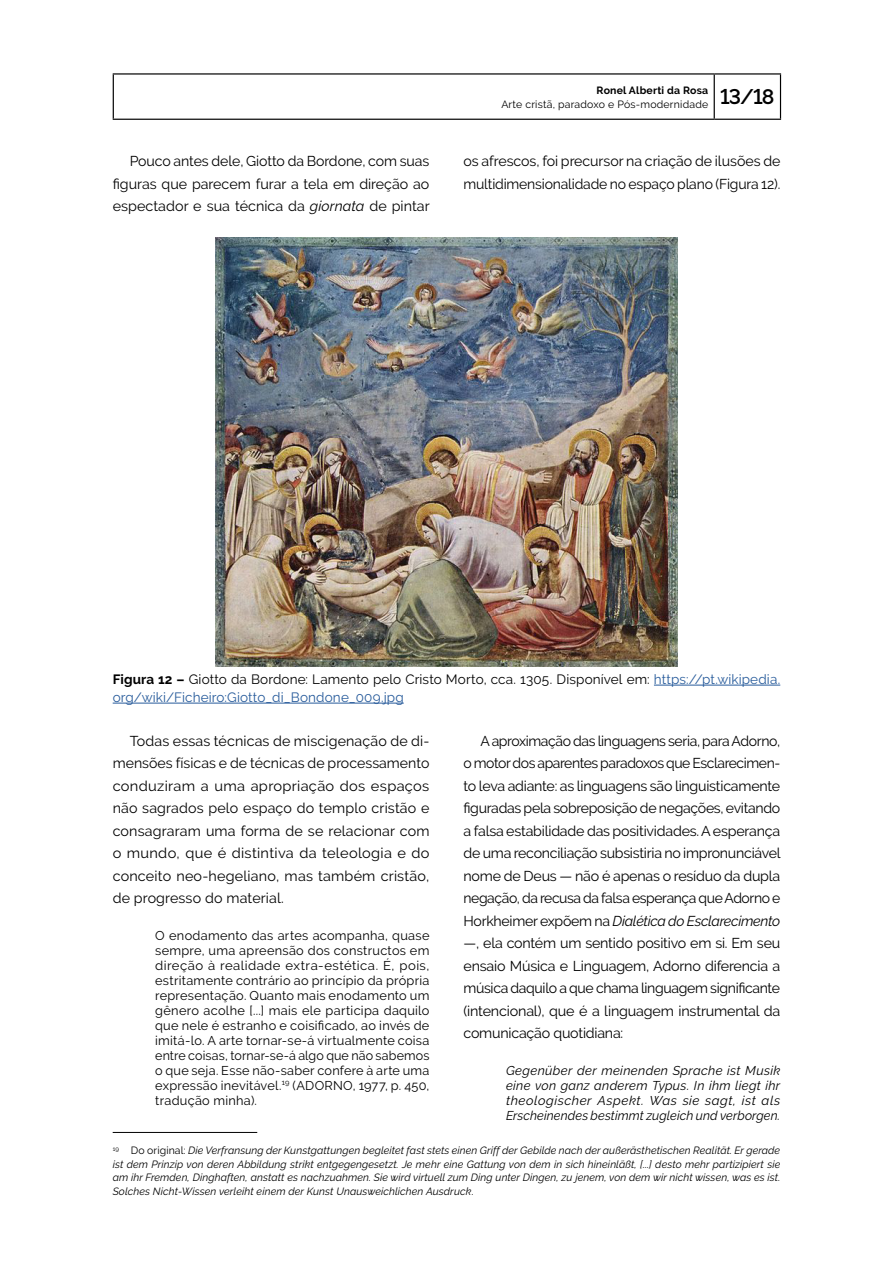
<style>
.page{position:relative;width:893px;height:1263px;background:#fff}
.page>*{position:absolute;margin:0;border:0;box-sizing:border-box;transform-origin:0 0}
.Miolo{font:14.25px/22.5px "Raleway";letter-spacing:-.005em;color:#000;text-align:justify}
.Figura_transposta{font:13.5px/18px "Raleway";letter-spacing:.01em;color:#275b9b}
.Citacao{font:12.75px/15px "Raleway";letter-spacing:.02em;color:#000;text-align:justify}
.Citacao-2{font:italic 12.75px/15px "Raleway";letter-spacing:.01em;color:#000;text-align:justify}
.Nota_rodape{font:italic 10.5px/13.5px "Raleway";letter-spacing:.01em;color:#000;text-align:justify}
.t1{font:10.5px/13.5px "Raleway";letter-spacing:.02em;color:#000}
.s1{font-style:italic}
.s2{font-weight:700}
.s3{font-weight:700;color:#000}
.s4{color:#000}
.s5{font-style:normal}
</style>
<div class="page">
<hr style="left:714px;top:75px;width:1px;height:44px;background:#000">
<hr style="left:113px;top:73px;width:601px;height:2px;background:#000">
<hr style="left:113px;top:75px;width:1px;height:44px;background:#000">
<hr style="left:714px;top:73px;width:67px;height:2px;background:#000">
<hr style="left:780px;top:75px;width:1px;height:44px;background:#000">
<hr style="left:113px;top:119px;width:601px;height:1px;background:#000">
<hr style="left:714px;top:119px;width:67px;height:1px;background:#000">
<hr style="left:113px;top:1132px;width:144px;height:1px;background:#000">
<hr style="left:654px;top:685px;width:126px;height:1px;background:#275b9b">
<hr style="left:113px;top:703px;width:291px;height:1px;background:#275b9b">
<img style="left:216px;top:237px;width:461px;height:429px">
<p class="Miolo" style="left:113px;top:150px;width:319px;text-indent:17px">Pouco antes dele, Giotto da Bordone, com suas figuras que parecem furar a tela em direção ao espectador e sua técnica da <span class="s1">giornata</span> de pintar</p>
<p class="t1" style="left:501px;top:84px;width:275px;text-indent:95px"><span class="s2">Ronel Alberti da Rosa<br></span>Arte cristã, paradoxo e Pós-modernidade <sup>13/18</sup></p>
<p class="Miolo" style="left:463px;top:150px;width:318px">os afrescos, foi precursor na criação de ilusões de multidimensionalidade no espaço plano (Figura 12).</p>
<p class="Figura_transposta" style="left:113px;top:670px;width:669px"><span class="s3">Figura 12 –</span> <span class="s4">Giotto da Bordone: Lamento pelo Cristo Morto, cca. 1305. Disponível em:</span> https://pt.wikipedia. org/wiki/Ficheiro:Giotto_di_Bondone_009.jpg</p>
<p class="Miolo" style="left:113px;top:729px;width:318px;text-indent:17px">Todas essas técnicas de miscigenação de di&shy;mensões físicas e de técnicas de processamento conduziram a uma apropriação dos espaços não sagrados pelo espaço do templo cristão e consagraram uma forma de se relacionar com o mundo, que é distintiva da teleologia e do conceito neo-hegeliano, mas também cristão, de progresso do material.</p>
<p class="Citacao" style="left:155px;top:927px;width:276px">O enodamento das artes acompanha, quase sempre, uma apreensão dos constructos em direção à realidade extra-estética. É, pois, estritamente contrário ao princípio da própria representação. Quanto mais enodamento um gênero acolhe [...] mais ele participa daquilo que nele é estranho e coisificado, ao invés de imitá-lo. A arte tornar-se-á virtualmente coisa entre coisas, tornar-se-á algo que não sabemos o que seja. Esse não-saber confere à arte uma expressão inevitável.<sup>19</sup> (ADORNO, 1977, p. 450, tradução minha).</p>
<p class="Miolo" style="left:463px;top:729px;width:319px;text-indent:17px">A aproximação das linguagens seria, para Adorno, o motor dos aparentes paradoxos que Esclarecimen&shy;to leva adiante: as linguagens são linguisticamente figuradas pela sobreposição de negações, evitando a falsa estabilidade das positividades. A esperança de uma reconciliação subsistiria no impronunciável nome de Deus — não é apenas o resíduo da dupla negação, da recusa da falsa esperança que Adorno e Horkheimer expõem na <span class="s1">Dialética do Esclarecimento </span>—, ela contém um sentido positivo em si. Em seu ensaio Música e Linguagem, Adorno diferencia a música daquilo a que chama linguagem significante (intencional), que é a linguagem instrumental da comunicação quotidiana:</p>
<p class="Citacao-2" style="left:506px;top:1063px;width:276px">Gegenüber der meinenden Sprache ist Musik eine von ganz anderem Typus. In ihm liegt ihr theologischer Aspekt. Was sie sagt, ist als Erscheinendes bestimmt zugleich und verborgen.</p>
<p class="Nota_rodape" style="left:113px;top:1144px;width:669px"><sup>19</sup> <span class="s5">Do original:</span> Die Verfransung der Kunstgattungen begleitet fast stets einen Griff der Gebilde nach der außerästhetischen Realität. Er gerade ist dem Prinzip von deren Abbildung strikt entgegengesetzt. Je mehr eine Gattung von dem in sich hineinläßt, [...] desto mehr partizipiert sie am ihr Fremden, Dinghaften, anstatt es nachzuahmen. Sie wird virtuell zum Ding unter Dingen, zu jenem, von dem wir nicht wissen, was es ist.<br>Solches Nicht-Wissen verleiht einem der Kunst Unausweichlichen Ausdruck<span class="s5">.</span></p>
</div>
